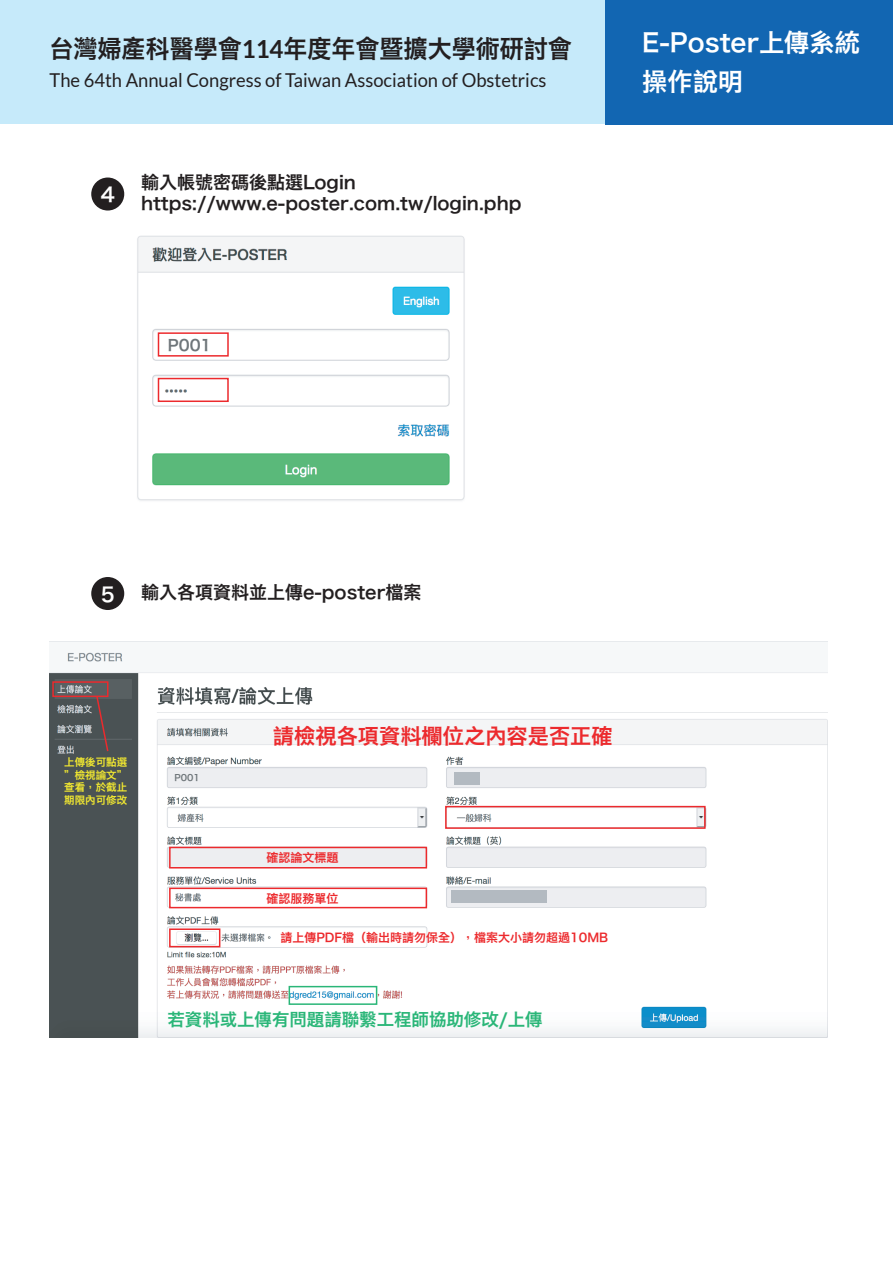
<style>
.page{position:relative;width:893px;height:1263px;background:#fff}
.page>*{position:absolute;margin:0;border:0;box-sizing:border-box;transform-origin:0 0}
.t1{font:25.2px/38.7px "Hiragino Sans CNS W6";color:#fff}
.t2{font:24.9px "Hiragino Sans CNS W6";color:#231f20;scale:.96 1}
.t3{font:21.3px "Hiragino Sans CNS W6";color:#ec2a2d}
.t4{font:19.8px "Hiragino Sans CNS W6";color:#fff}
.t5{font:19.05px "Lato";color:#231f20;scale:.96 1}
.t6{font:18px/21.6px "Hiragino Sans CNS W6";color:#231f20}
.t7{font:17.4px "Hiragino Sans CNS W6";color:#2ab678}
.t8{font:15.3px "Hiragino Sans CNS W6";color:#6e7579}
.t9{font:12px "Hiragino Sans CNS W6";color:#ec2a2d}
.t10{font:10.5px/12.6px "Hiragino Sans CNS W6";color:#f3e930;text-align:justify}
.t11{font:8.85px "Hiragino Sans CNS W6";color:#6e7579}
.s1{font-family:"Lato";font-weight:700}
</style>
<div class="page">
<div style="left:0;top:0;width:893px;height:123px;background:#c6eafa"></div>
<img style="left:114px;top:203px;width:351px;height:298px">
<div style="left:158px;top:332px;width:71px;height:25px;border:2px solid #ec2a2d"></div>
<div style="left:158px;top:378px;width:71px;height:24px;border:2px solid #ec2a2d"></div>
<img style="left:50px;top:641px;width:777px;height:396px">
<div style="left:91px;top:178px;width:33px;height:33px;background:#231f20;border-radius:50%"></div>
<div style="left:91px;top:577px;width:33px;height:33px;background:#231f20;border-radius:50%"></div>
<div style="left:454px;top:772px;width:25px;height:12px;background:#b3bac1"></div>
<div style="left:451px;top:890px;width:95px;height:12px;background:#b3bac1"></div>
<div style="left:445px;top:806px;width:261px;height:23px;border:2px solid #ec2a2d"></div>
<div style="left:289px;top:986px;width:88px;height:19px;border:2px solid #2ab678"></div>
<div style="left:169px;top:847px;width:258px;height:21px;border:2px solid #ec2a2d"></div>
<div style="left:169px;top:887px;width:258px;height:21px;border:2px solid #ec2a2d"></div>
<div style="left:169px;top:928px;width:51px;height:19px;border:2px solid #ec2a2d"></div>
<div style="left:52px;top:681px;width:56px;height:16px;border:2px solid #ec2a2d"></div>
<div style="left:317px;top:689px;width:221px;height:18px;background:#fff"></div>
<div style="left:605px;top:0;width:288px;height:124px;background:#1266b2"></div>
<svg style="left:95px;top:694px;width:15px;height:59px"></svg>
<div style="left:161px;top:337px;width:62px;height:16px;background:#fff"></div>
<div style="left:172px;top:771px;width:36px;height:12px;background:#edeef1"></div>
<h2 class="t2" style="left:50px;top:27px;width:545px">台灣婦產科醫學會<span class="s1">114</span>年度年會暨擴大學術研討會</h2>
<p class="t5" style="left:50px;top:69px;width:519px">The 64th Annual Congress of Taiwan Association of Obstetrics</p>
<p class="t4" style="left:101px;top:178px;width:16px">4</p>
<p class="t6" style="left:141px;top:169px;width:382px">輸入帳號密碼後點選Login https://www.e-poster.com.tw/login.php</p>
<p class="t8" style="left:168px;top:332px;width:45px">P001</p>
<h1 class="t1" style="left:642px;top:21px;width:219px">E-Poster上傳系統操作說明</h1>
<p class="t4" style="left:101px;top:578px;width:16px">5</p>
<p class="t6" style="left:141px;top:580px;width:282px">輸入各項資料並上傳e-poster檔案</p>
<p class="t10" style="left:64px;top:755px;width:64px">上傳後可點選”檢視論文”查看，於截止期限內可修改</p>
<p class="t11" style="left:174px;top:771px;width:27px">P001</p>
<p class="t3" style="left:273px;top:718px;width:341px">請檢視各項資料欄位之內容是否正確</p>
<p class="t9" style="left:267px;top:848px;width:73px">確認論文標題</p>
<p class="t9" style="left:267px;top:888px;width:73px">確認服務單位</p>
<p class="t9" style="left:280px;top:928px;width:329px">請上傳PDF檔（輸出時請勿保全），檔案大小請勿超過10MB</p>
<p class="t7" style="left:167px;top:1005px;width:377px">若資料或上傳有問題請聯繫工程師協助修改/上傳</p>
</div>
